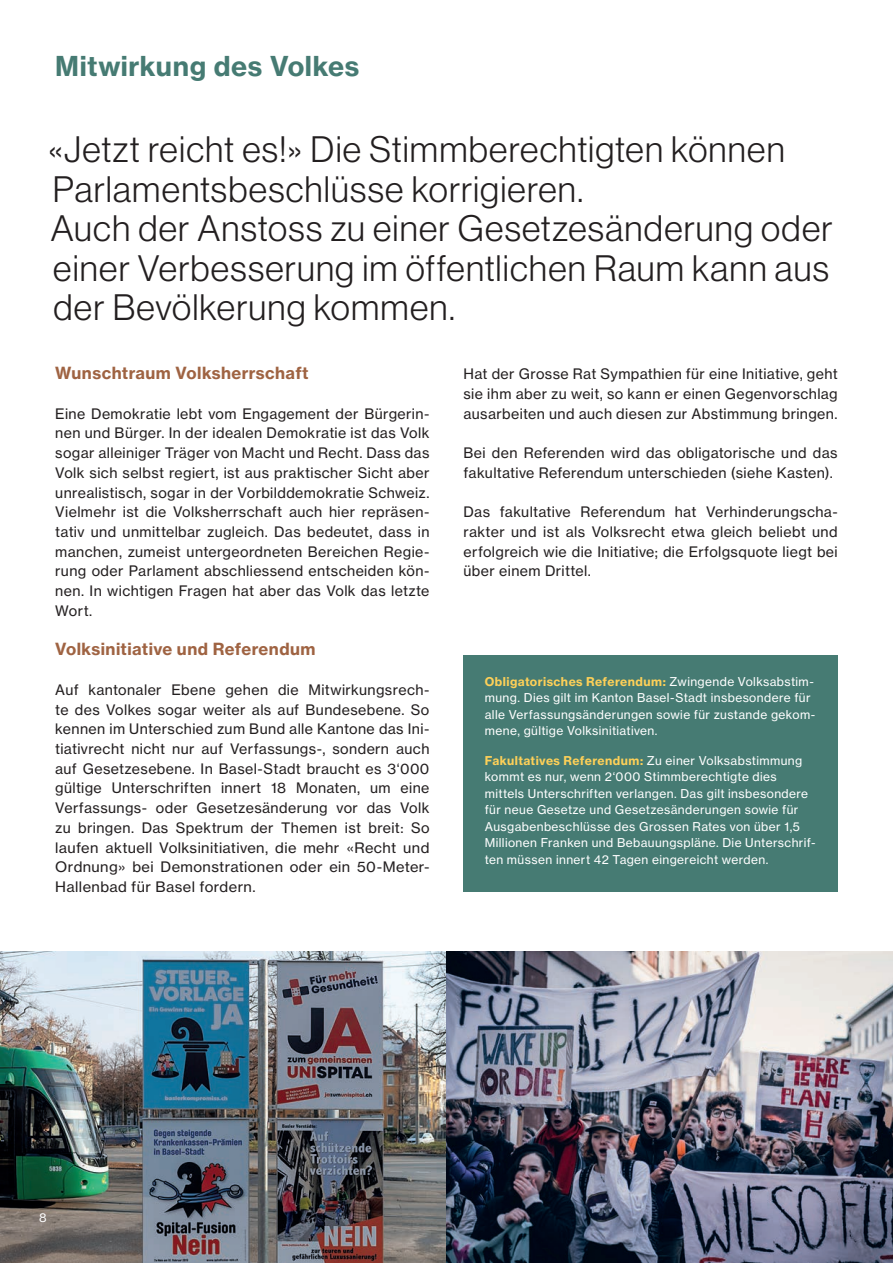
<style>
.page{position:relative;width:893px;height:1263px;background:#fff}
.page>*{position:absolute;margin:0;border:0;box-sizing:border-box;transform-origin:0 0}
.t1{font:36px/39.5px "N Haas Grotesk DS Pro 45 Lt";letter-spacing:.035em;color:#231f20}
.t2{font:27px "N Haas Grotesk TX Pro 75 Bd";letter-spacing:.02em;color:#467b73}
.t3{font:16.5px "N Haas Grotesk TX Pro 75 Bd";letter-spacing:.025em;color:#9f6342}
.t4{font:14.25px/19.6px "N Haas Grotesk TX Pro 55 Rg";letter-spacing:.025em;color:#231f20;text-align:justify}
.t5{font:12px/16.5px "N Haas Grotesk TX Pro 55 Rg";letter-spacing:.035em;color:#fff}
.t6{font:12px "N Haas Grotesk TX Pro 75 Bd";letter-spacing:.04em;color:#fed058}
.s1{font-family:"N Haas Grotesk TX Pro 55 Rg";color:#fff}
</style>
<div class="page">
<img style="left:0;top:951px;width:893px;height:312px">
<div style="left:463px;top:655px;width:375px;height:237px;background:#467b73"></div>
<h2 class="t2" style="left:55px;top:49px;width:306px">Mitwirkung des Volkes</h2>
<h1 class="t1" style="left:48px;top:130px;width:786px">«Jetzt reicht es!» Die Stimmberechtigten können Parlamentsbeschlüsse korrigieren.<br>Auch der Anstoss zu einer Gesetzesänderung oder einer Verbesserung im öffentlichen Raum kann aus der Bevölkerung kommen.</h1>
<p class="t3" style="left:55px;top:363px;width:255px">Wunschtraum Volksherrschaft</p>
<p class="t4" style="left:55px;top:404px;width:376px">Eine Demokratie lebt vom Engagement der Bürgerin&shy;nen und Bürger. In der idealen Demokratie ist das Volk sogar alleiniger Träger von Macht und Recht. Dass das Volk sich selbst regiert, ist aus praktischer Sicht aber unrealistisch, sogar in der Vorbilddemokratie Schweiz.<br>Vielmehr ist die Volksherrschaft auch hier repräsen&shy;tativ und unmittelbar zugleich. Das bedeutet, dass in manchen, zumeist untergeordneten Bereichen Regie&shy;rung oder Parlament abschliessend entscheiden kön&shy;nen. In wichtigen Fragen hat aber das Volk das letzte Wort.</p>
<p class="t3" style="left:55px;top:639px;width:262px">Volksinitiative und Referendum</p>
<p class="t4" style="left:55px;top:680px;width:376px">Auf kantonaler Ebene gehen die Mitwirkungsrech&shy;te des Volkes sogar weiter als auf Bundesebene. So kennen im Unterschied zum Bund alle Kantone das Ini&shy;tiativrecht nicht nur auf Verfassungs-, sondern auch auf Gesetzesebene. In Basel-Stadt braucht es 3‘000 gültige Unterschriften innert 18 Monaten, um eine Verfassungs- oder Gesetzesänderung vor das Volk zu bringen. Das Spektrum der Themen ist breit: So laufen aktuell Volksinitiativen, die mehr «Recht und Ordnung» bei Demonstrationen oder ein 50-Meter-Hallenbad für Basel fordern.</p>
<p class="t4" style="left:463px;top:364px;width:376px">Hat der Grosse Rat Sympathien für eine Initiative, geht sie ihm aber zu weit, so kann er einen Gegenvorschlag ausarbeiten und auch diesen zur Abstimmung bringen.</p>
<p class="t4" style="left:463px;top:443px;width:376px">Bei den Referenden wird das obligatorische und das fakultative Referendum unterschieden (siehe Kasten).</p>
<p class="t4" style="left:463px;top:502px;width:376px">Das fakultative Referendum hat Verhinderungscha&shy;rakter und ist als Volksrecht etwa gleich beliebt und erfolgreich wie die Initiative; die Erfolgsquote liegt bei über einem Drittel.</p>
<p class="t6" style="left:485px;top:674px;width:331px">Obligatorisches Referendum: <span class="s1">Zwingende Volksabstim-</span></p>
<p class="t5" style="left:485px;top:690px;width:332px">mung. Dies gilt im Kanton Basel-Stadt insbesondere für alle Verfassungsänderungen sowie für zustande gekom&shy;mene, gültige Volksinitiativen.</p>
<p class="t6" style="left:485px;top:753px;width:319px">Fakultatives Referendum: <span class="s1">Zu einer Volksabstimmung</span></p>
<p class="t5" style="left:485px;top:768px;width:332px">kommt es nur, wenn 2‘000 Stimmberechtigte dies mittels Unterschriften verlangen. Das gilt insbesondere für neue Gesetze und Gesetzesänderungen sowie für Ausgabenbeschlüsse des Grossen Rates von über 1,5<br>Millionen Franken und Bebauungspläne. Die Unterschrif&shy;ten müssen innert 42 Tagen eingereicht werden.</p>
<p class="t5" style="left:39px;top:1209px;width:9px">8</p>
</div>
